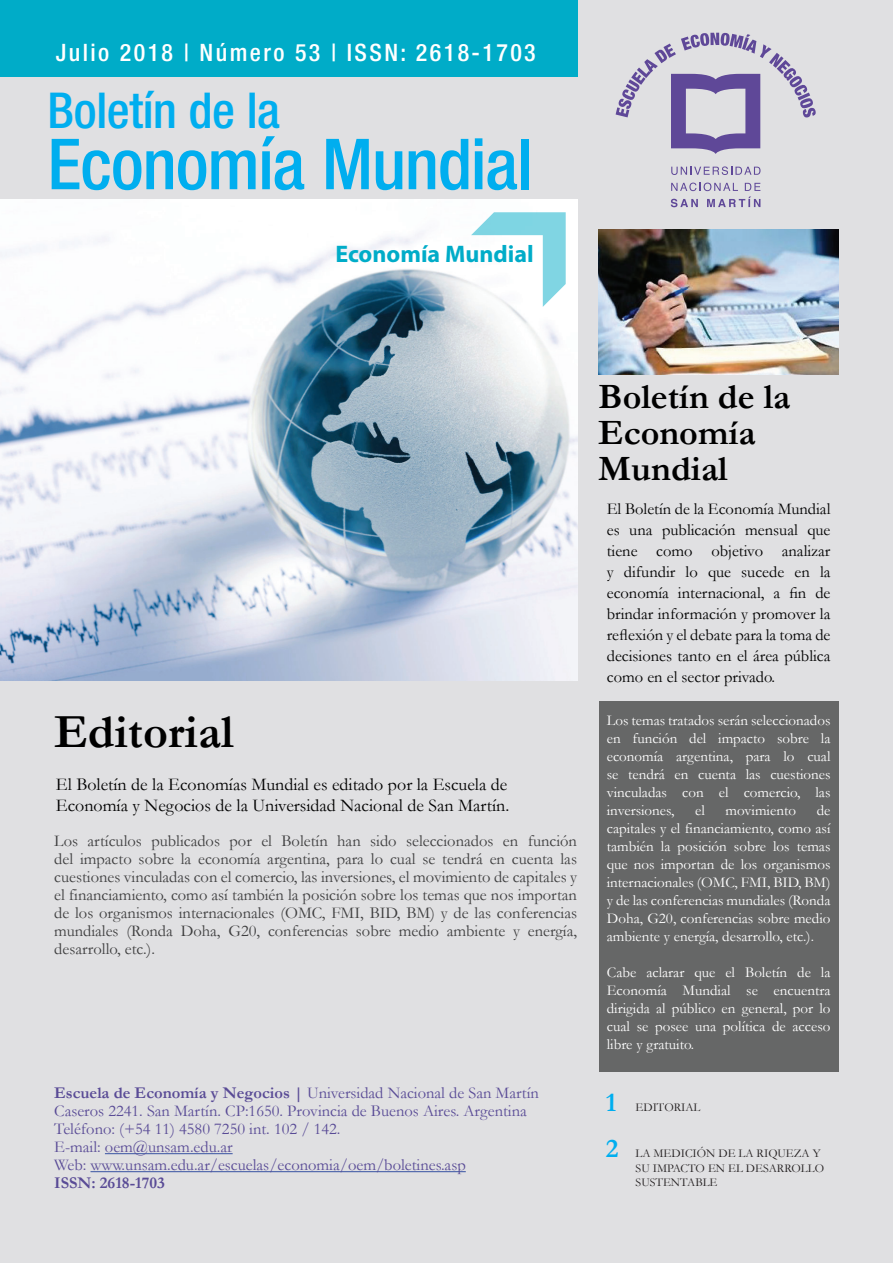
<style>
.page{position:relative;width:893px;height:1263px;background:#e0e0e2}
.page>*{position:absolute;margin:0;border:0;box-sizing:border-box;transform-origin:0 0}
.t1{font:500 condensed 70.5px "Helvetica Neue LT Pro";letter-spacing:-.015em;color:#00aeef}
.t2{font:500 condensed 49.5px "Helvetica Neue LT Pro";letter-spacing:-.01em;color:#00aeef}
.t3{font:700 48px "Garamond";color:#000}
.t4{font:700 36px/36px "Garamond";color:#000}
.t5{font:700 27px "Garamond";color:#00aeef}
.t6{font:500 condensed 24px "Helvetica Neue LT Pro";letter-spacing:.1em;color:#fff}
.t7{font:700 24px "Myriad Pro";color:#00acc8}
.t8{font:18px/21px "Garamond";color:#000}
.t9{font:16.5px/18px "Garamond";color:#3e3e3f;text-align:justify}
.t10{font:16.5px/21px "Garamond";color:#000;text-align:justify}
.t11{font:16.5px/18px "Garamond";color:#594b96}
.t12{font:700 16.5px "Garamond";color:#594b96}
.t13{font:15px/18px "Garamond";color:#fff;text-align:justify}
.t14{font:12px/14.4px "Garamond";color:#231f20}
.s1{font-weight:700}
</style>
<div class="page">
<div style="left:599px;top:701px;width:240px;height:370px;background:#666767"></div>
<img style="left:0;top:199px;width:577px;height:482px">
<div style="left:0;top:0;width:577px;height:77px;background:#00acc8"></div>
<img style="left:598px;top:230px;width:241px;height:144px">
<hr style="left:105px;top:1153px;width:128px;height:1px;background:#3853a3">
<hr style="left:90px;top:1171px;width:376px;height:1px;background:#3853a3">
<svg style="left:471px;top:212px;width:95px;height:95px;background:#cfeef4"></svg>
<svg style="left:616px;top:33px;width:200px;height:121px"></svg>
<svg style="left:671px;top:166px;width:89px;height:9px"></svg>
<svg style="left:671px;top:183px;width:89px;height:24px"></svg>
<h3 class="t6" style="left:56px;top:38px;width:482px">Julio 2018 | Número 53 | ISSN: 2618-1703</h3>
<h2 class="t2" style="left:47px;top:81px;width:234px">Boletín de la</h2>
<h1 class="t1" style="left:47px;top:122px;width:487px">Economía Mundial</h1>
<h3 class="t7" style="left:335px;top:239px;width:200px">Economía Mundial</h3>
<h3 class="t3" style="left:54px;top:699px;width:181px">Editorial</h3>
<p class="t8" style="left:56px;top:773px;width:455px">El Boletín de la Economías Mundial es editado por la Escuela de<br>Economía y Negocios de la Universidad Nacional de San Martín.</p>
<p class="t9" style="left:54px;top:832px;width:524px">Los artículos publicados por el Boletín han sido seleccionados en función del impacto sobre la economía argentina, para lo cual se tendrá en cuenta las cuestiones vinculadas con el comercio, las inversiones, el movimiento de capitales y el financiamiento, como así también la posición sobre los temas que nos importan de los organismos internacionales (OMC, FMI, BID, BM) y de las conferencias mundiales (Ronda Doha, G20, conferencias sobre medio ambiente y energía, desarrollo, etc.).</p>
<p class="t11" style="left:54px;top:1084px;width:486px"><span class="s1">Escuela de Economía y Negocios |</span> Universidad Nacional de San Martín Caseros 2241. San Martín. CP:1650. Provincia de Buenos Aires. Argentina Teléfono: (+54 11) 4580 7250 int. 102 / 142.<br>E-mail: oem@unsam.edu.ar<br>Web: www.unsam.edu.ar/escuelas/economia/oem/boletines.asp</p>
<p class="t12" style="left:54px;top:1172px;width:112px">ISSN: 2618-1703</p>
<h3 class="t4" style="left:598px;top:379px;width:193px">Boletín de la<br>Economía<br>Mundial</h3>
<p class="t10" style="left:607px;top:497px;width:225px">El Boletín de la Economía Mundial es una publicación mensual que tiene como objetivo analizar y difundir lo que sucede en la economía internacional, a fin de brindar información y promover la reflexión y el debate para la toma de decisiones tanto en el área pública como en el sector privado.</p>
<p class="t13" style="left:607px;top:711px;width:225px">Los temas tratados serán seleccionados en función del impacto sobre la economía argentina, para lo cual se tendrá en cuenta las cuestiones vinculadas con el comercio, las inversiones,</p>
<p class="t13" style="left:607px;top:801px;width:225px;text-indent:210px">de capitales y el financiamiento, como así también la posición sobre los temas que nos importan de los organismos internacionales (OMC, FMI, BID, BM) y de las conferencias mundiales (Ronda Doha, G20, conferencias sobre medio ambiente y energía, desarrollo, etc.).</p>
<p class="t13" style="left:607px;top:963px;width:225px">Cabe aclarar que el Boletín de la Economía Mundial se encuentra dirigida al público en general, por lo cual se posee una política de acceso libre y gratuito.</p>
<p class="t13" style="left:695px;top:801px;width:11px">el</p>
<p class="t13" style="left:726px;top:801px;width:72px">movimiento</p>
<h3 class="t5" style="left:606px;top:1084px;width:12px">1</h3>
<p class="t14" style="left:636px;top:1099px;width:66px">EDITORIAL</p>
<h3 class="t5" style="left:606px;top:1130px;width:14px">2</h3>
<p class="t14" style="left:636px;top:1146px;width:190px">LA MEDICIÓN DE LA RIQUEZA Y<br>SU IMPACTO EN EL DESARROLLO<br>SUSTENTABLE</p>
</div>
